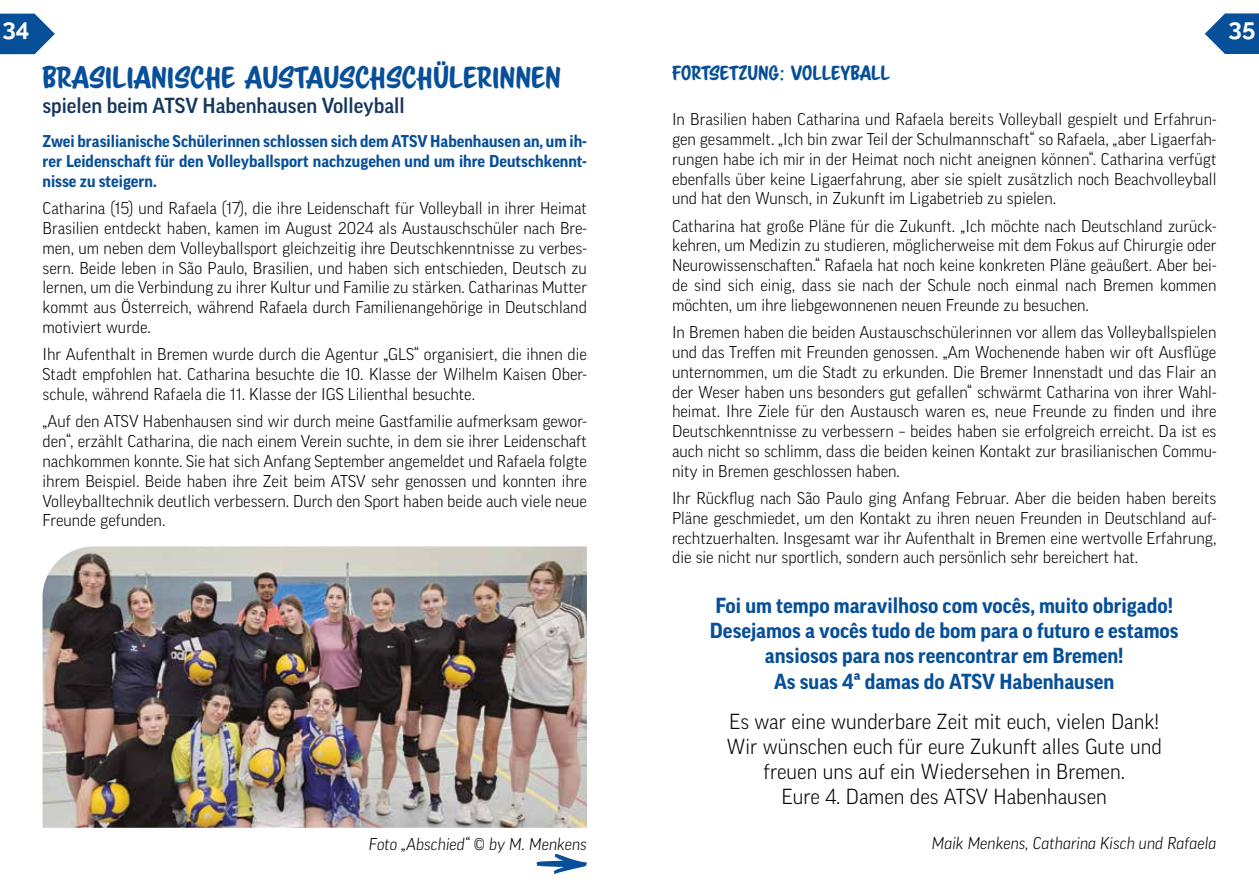
<style>
.page{position:relative;width:1259px;height:893px;background:#fff}
.page>*{position:absolute;margin:0;border:0;box-sizing:border-box;transform-origin:0 0}
.t1{font:27px "Scriptorama Markdown JF";color:#074f98}
.t2{font:700 24px "Raleway";color:#fff}
.t3{font:700 21px/25.2px "Good Pro";color:#074f98;text-align:center}
.t4{font:300 21px/25.2px "Good Pro";color:#000;text-align:center}
.t5{font:500 21px "Good Pro";color:#15365c}
.t6{font:18px "Scriptorama Markdown JF";color:#074f98}
.t7{font:300 16.5px/19.8px "Good Pro";color:#000;text-align:justify}
.t8{font:700 16.5px/19.8px "Good Pro";color:#074f98;text-align:justify}
.t9{font:italic 300 16.5px "Good Pro";color:#000}
</style>
<div class="page">
<div style="left:1225px;top:13px;width:34px;height:41px;background:#074f98"></div>
<svg style="left:1204px;top:13px;width:41px;height:41px"></svg>
<div style="left:0;top:14px;width:34px;height:40px;background:#074f98"></div>
<svg style="left:34px;top:14px;width:21px;height:40px"></svg>
<img style="left:43px;top:546px;width:544px;height:282px">
<svg style="left:536px;top:854px;width:51px;height:20px"></svg>
<h2 class="t2" style="left:3px;top:14px;width:29px">34</h2>
<h1 class="t1" style="left:43px;top:60px;width:520px">BRASILIANISCHE AUSTAUSCHSCHÜLERINNEN</h1>
<p class="t5" style="left:43px;top:94px;width:364px">spielen beim ATSV Habenhausen Volleyball</p>
<p class="t8" style="left:43px;top:132px;width:546px">Zwei brasilianische Schülerinnen schlossen sich dem ATSV Habenhausen an, um ih&shy;rer Leidenschaft für den Volleyballsport nachzugehen und um ihre Deutschkennt&shy;nisse zu steigern.</p>
<p class="t7" style="left:43px;top:198px;width:546px">Catharina (15) und Rafaela (17), die ihre Leidenschaft für Volleyball in ihrer Heimat Brasilien entdeckt haben, kamen im August 2024 als Austauschschüler nach Bre&shy;men, um neben dem Volleyballsport gleichzeitig ihre Deutschkenntnisse zu verbes&shy;sern. Beide leben in São Paulo, Brasilien, und haben sich entschieden, Deutsch zu lernen, um die Verbindung zu ihrer Kultur und Familie zu stärken. Catharinas Mutter kommt aus Österreich, während Rafaela durch Familienangehörige in Deutschland motiviert wurde.</p>
<p class="t7" style="left:43px;top:345px;width:546px">Ihr Aufenthalt in Bremen wurde durch die Agentur „GLS“ organisiert, die ihnen die Stadt empfohlen hat. Catharina besuchte die 10. Klasse der Wilhelm Kaisen Ober&shy;schule, während Rafaela die 11. Klasse der IGS Lilienthal besuchte.</p>
<p class="t7" style="left:43px;top:411px;width:546px">„Auf den ATSV Habenhausen sind wir durch meine Gastfamilie aufmerksam gewor&shy;den“, erzählt Catharina, die nach einem Verein suchte, in dem sie ihrer Leidenschaft nachkommen konnte. Sie hat sich Anfang September angemeldet und Rafaela folgte ihrem Beispiel. Beide haben ihre Zeit beim ATSV sehr genossen und konnten ihre Volleyballtechnik deutlich verbessern. Durch den Sport haben beide auch viele neue Freunde gefunden.</p>
<p class="t9" style="left:369px;top:834px;width:220px">Foto „Abschied“ © by M. Menkens</p>
<p class="t6" style="left:672px;top:62px;width:219px">FORTSETZUNG: VOLLEYBALL</p>
<p class="t7" style="left:672px;top:109px;width:546px">In Brasilien haben Catharina und Rafaela bereits Volleyball gespielt und Erfahrun&shy;gen gesammelt. „Ich bin zwar Teil der Schulmannschaft“ so Rafaela, „aber Ligaerfah&shy;rungen habe ich mir in der Heimat noch nicht aneignen können“. Catharina verfügt ebenfalls über keine Ligaerfahrung, aber sie spielt zusätzlich noch Beachvolleyball und hat den Wunsch, in Zukunft im Ligabetrieb zu spielen.</p>
<p class="t7" style="left:672px;top:216px;width:546px">Catharina hat große Pläne für die Zukunft. „Ich möchte nach Deutschland zurück&shy;kehren, um Medizin zu studieren, möglicherweise mit dem Fokus auf Chirurgie oder Neurowissenschaften.“ Rafaela hat noch keine konkreten Pläne geäußert. Aber bei&shy;de sind sich einig, dass sie nach der Schule noch einmal nach Bremen kommen möchten, um ihre liebgewonnenen neuen Freunde zu besuchen.</p>
<p class="t7" style="left:672px;top:322px;width:546px">In Bremen haben die beiden Austauschschülerinnen vor allem das Volleyballspielen und das Treffen mit Freunden genossen. „Am Wochenende haben wir oft Ausflüge unternommen, um die Stadt zu erkunden. Die Bremer Innenstadt und das Flair an der Weser haben uns besonders gut gefallen“ schwärmt Catharina von ihrer Wahl&shy;heimat. Ihre Ziele für den Austausch waren es, neue Freunde zu finden und ihre Deutschkenntnisse zu verbessern – beides haben sie erfolgreich erreicht. Da ist es auch nicht so schlimm, dass die beiden keinen Kontakt zur brasilianischen Commu&shy;nity in Bremen geschlossen haben.</p>
<p class="t7" style="left:672px;top:488px;width:546px">Ihr Rückflug nach São Paulo ging Anfang Februar. Aber die beiden haben bereits Pläne geschmiedet, um den Kontakt zu ihren neuen Freunden in Deutschland auf&shy;rechtzuerhalten. Insgesamt war ihr Aufenthalt in Bremen eine wertvolle Erfahrung, die sie nicht nur sportlich, sondern auch persönlich sehr bereichert hat.</p>
<p class="t3" style="left:710px;top:593px;width:470px">Foi um tempo maravilhoso com vocês, muito obrigado!<br>Desejamos a vocês tudo de bom para o futuro e estamos ansiosos para nos reencontrar em Bremen!<br>As suas 4ª damas do ATSV Habenhausen</p>
<p class="t4" style="left:726px;top:709px;width:437px">Es war eine wunderbare Zeit mit euch, vielen Dank!<br>Wir wünschen euch für eure Zukunft alles Gute und freuen uns auf ein Wiedersehen in Bremen.<br>Eure 4. Damen des ATSV Habenhausen</p>
<p class="t9" style="left:932px;top:834px;width:286px">Maik Menkens, Catharina Kisch und Rafaela</p>
<h2 class="t2" style="left:1228px;top:14px;width:28px">35</h2>
</div>
